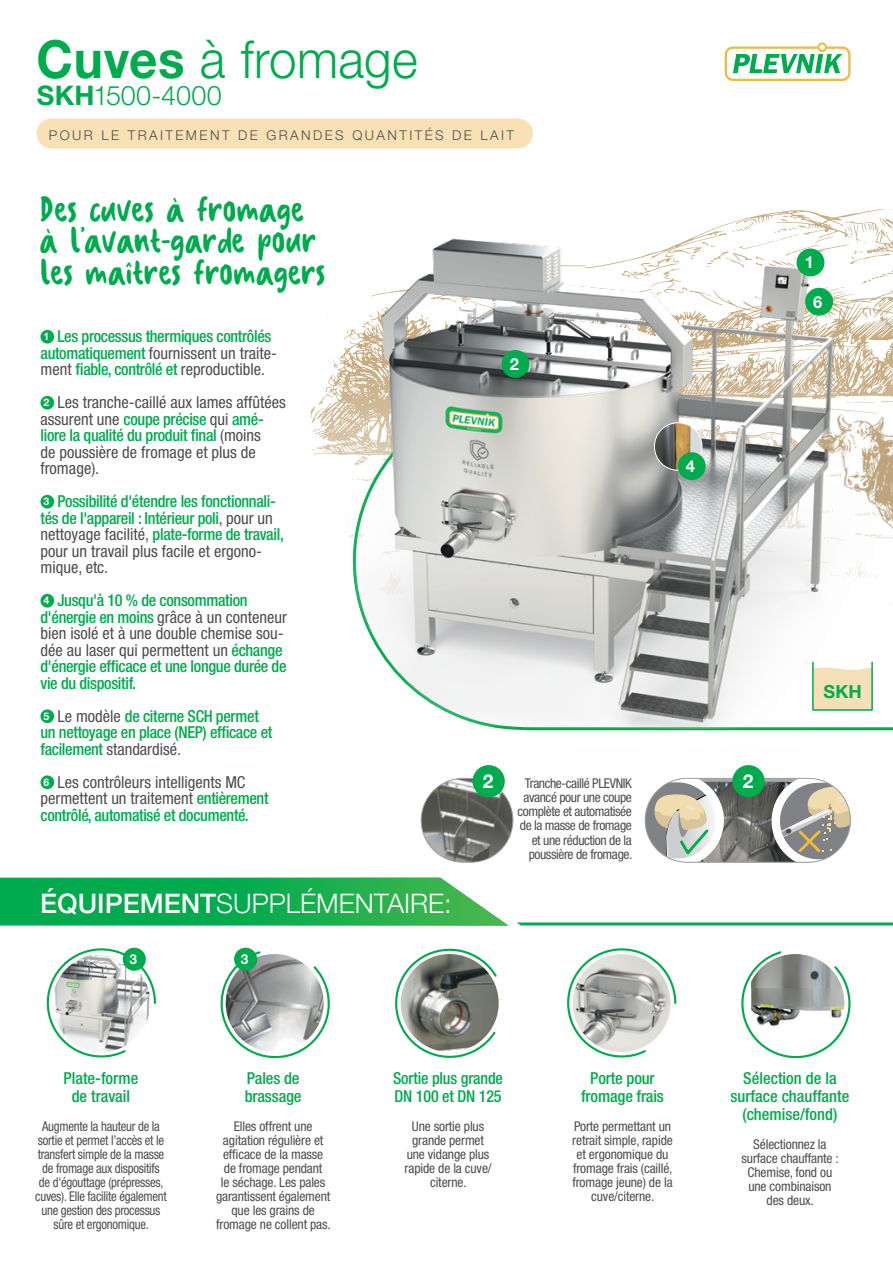
<style>
.page{position:relative;width:893px;height:1263px;background:#fff}
.page>*{position:absolute;margin:0;border:0;box-sizing:border-box;transform-origin:0 0}
.t1{font:300 52.5px "Helvetica Neue LT Pro";letter-spacing:.005em;color:#00ab4e;scale:.94 1}
.t2{font:36px/31.5px "Sookie";color:#00ab4e}
.t3{font:300 27px "Helvetica Neue LT Pro";color:#fff}
.t4{font:300 27px "Helvetica Neue LT Pro";color:#00ab4e}
.t5{font:700 19.2px "Helvetica Neue LT Pro";color:#fff}
.t6{font:700 18px "Helvetica Neue LT Pro";color:#00ab4e}
.t7{font:500 condensed 16.5px/16.5px "Helvetica Neue LT Pro";letter-spacing:-.02em;color:#00ab4e}
.t8{font:condensed 16.5px/16.5px "Helvetica Neue LT Pro";color:#4d4d4f}
.t9{font:500 condensed 16.5px/18px "Helvetica Neue LT Pro";color:#00ab4e;text-align:center}
.t10{font:700 16.5px "Helvetica Neue LT Pro";color:#fff}
.t11{font:700 13.65px "Helvetica Neue LT Pro";color:#fff}
.t12{font:condensed 13.5px/14.1px "Helvetica Neue LT Pro";letter-spacing:-.01em;color:#4d4d4f;text-align:center}
.t13{font:condensed 13.5px/14.1px "Helvetica Neue LT Pro";letter-spacing:-.01em;color:#4d4d4f;text-align:center;scale:.94 1}
.t14{font:condensed 13.5px/14.1px "Helvetica Neue LT Pro";letter-spacing:-.03em;color:#4d4d4f;text-align:right}
.t15{font:300 13.5px "Helvetica Neue LT Pro";letter-spacing:.18em;color:#4d4d4f}
.s1{font-weight:700}
.s2{font-weight:700;font-stretch:normal;font-size:10.5px;color:#fff}
.s3{font-weight:400;color:#4d4d4f}
.s4{font-weight:500;color:#00ab4e}
.s5{font-weight:500}
</style>
<div class="page">
<div style="left:0;top:878px;width:230px;height:47px;background:#00ab4e"></div>
<svg style="left:230px;top:878px;width:278px;height:47px;background:#3cb963"></svg>
<svg style="left:517px;top:922px;width:376px;height:3px"></svg>
<svg style="left:46px;top:947px;width:110px;height:111px"></svg>
<svg style="left:220px;top:950px;width:110px;height:109px"></svg>
<svg style="left:741px;top:951px;width:110px;height:108px"></svg>
<svg style="left:395px;top:948px;width:104px;height:110px"></svg>
<svg style="left:567px;top:948px;width:110px;height:110px"></svg>
<img style="left:310px;top:209px;width:583px;height:520px">
<svg style="left:815px;top:666px;width:29px;height:42px"></svg>
<div style="left:812px;top:662px;width:61px;height:49px;border:2px solid #00ab4e"></div>
<img style="left:52px;top:954px;width:98px;height:98px;border-radius:49px">
<img style="left:815px;top:405px;width:29px;height:227px">
<img style="left:844px;top:210px;width:49px;height:519px">
<div style="left:732px;top:765px;width:33px;height:32px;background:#00ab4e;border-radius:50%"></div>
<svg style="left:645px;top:778px;width:205px;height:84px"></svg>
<div style="left:123px;top:948px;width:23px;height:23px;background:#00ab4e;border-radius:50%"></div>
<img style="left:421px;top:778px;width:92px;height:84px;border-radius:42px">
<div style="left:421px;top:778px;width:92px;height:84px;border:1px solid #9d9fa2;border-radius:42px"></div>
<div style="left:796px;top:249px;width:28px;height:27px;background:#00ab4e;border-radius:50%"></div>
<div style="left:805px;top:288px;width:28px;height:28px;background:#00ab4e;border-radius:50%"></div>
<img style="left:654px;top:423px;width:48px;height:47px;border-radius:24px">
<div style="left:654px;top:423px;width:48px;height:47px;border:1px solid #fff;border-radius:50%"></div>
<div style="left:678px;top:452px;width:28px;height:28px;background:#00ab4e;border-radius:50%"></div>
<div style="left:502px;top:350px;width:27px;height:28px;background:#00ab4e;border-radius:50%"></div>
<svg style="left:725px;top:42px;width:125px;height:39px"></svg>
<div style="left:473px;top:765px;width:32px;height:32px;background:#00ab4e;border-radius:50%"></div>
<img style="left:751px;top:962px;width:93px;height:66px">
<img style="left:751px;top:954px;width:91px;height:34px">
<img style="left:401px;top:954px;width:98px;height:98px;border-radius:49px">
<img style="left:226px;top:954px;width:98px;height:98px;border-radius:49px">
<div style="left:234px;top:948px;width:23px;height:23px;background:#00ab4e;border-radius:50%"></div>
<div style="left:41px;top:330px;width:13px;height:14px;background:#00ab4e;border-radius:50%"></div>
<div style="left:41px;top:396px;width:13px;height:14px;background:#00ab4e;border-radius:50%"></div>
<div style="left:41px;top:495px;width:13px;height:14px;background:#00ab4e;border-radius:50%"></div>
<div style="left:41px;top:594px;width:13px;height:14px;background:#00ab4e;border-radius:50%"></div>
<div style="left:41px;top:709px;width:13px;height:14px;background:#00ab4e;border-radius:50%"></div>
<div style="left:41px;top:775px;width:13px;height:14px;background:#00ab4e;border-radius:50%"></div>
<div style="left:52px;top:118px;width:466px;height:30px;background:#f9e0b5"></div>
<h1 class="t1" style="left:37px;top:27px;width:407px"><span class="s1">Cuves</span> à fromage</h1>
<h3 class="t4" style="left:37px;top:79px;width:186px"><span class="s1">SKH</span>1500-4000</h3>
<p class="t15" style="left:49px;top:127px;width:467px">POUR LE TRAITEMENT DE GRANDES QUANTITÉS DE LAIT</p>
<h2 class="t2" style="left:41px;top:193px;width:287px">Des cuves à fromage à l’avant-garde pour les maîtres fromagers</h2>
<p class="t7" style="left:40px;top:328px;width:238px"><span class="s2">1</span> Les processus thermiques contrôlés automatiquement <span class="s3">fournissent un traite&shy;ment</span> fiable, contrôlé et <span class="s3">reproductible.</span></p>
<p class="t8" style="left:40px;top:394px;width:247px"><span class="s2">2</span> Les tranche-caillé aux lames affûtées assurent une <span class="s4">coupe précise</span> qui <span class="s4">amé&shy;liore la qualité du produit final</span> (moins<br>de poussière de fromage et plus de fromage).</p>
<p class="t7" style="left:40px;top:493px;width:245px"><span class="s2">3</span> Possibilité d'étendre les fonctionnali&shy;tés de l'appareil : Intérieur poli<span class="s3">, pour un nettoyage facilité,</span> plate-forme de travail, <span class="s3">pour un travail plus facile et ergono&shy;mique, etc.</span></p>
<p class="t7" style="left:40px;top:592px;width:248px"><span class="s2">4</span> Jusqu'à 10 % de consommation d'énergie en moins <span class="s3">grâce à un conteneur bien isolé et à une double chemise sou&shy;dée au laser qui permettent un</span> échange d'énergie efficace et une longue durée de vie du dispositif.</p>
<p class="t7" style="left:40px;top:707px;width:233px"><span class="s2">5</span> <span class="s3">Le modèle</span> de citerne SCH permet un nettoyage en place (NEP) efficace et facilement <span class="s3">standardisé.</span></p>
<p class="t8" style="left:40px;top:773px;width:230px"><span class="s2">6</span> Les contrôleurs intelligents MC permettent un traitement <span class="s4">entièrement contrôlé, automatisé et documenté.</span></p>
<h3 class="t3" style="left:40px;top:887px;width:413px"><span class="s5">ÉQUIPEMENT</span>SUPPLÉMENTAIRE:</h3>
<p class="t11" style="left:129px;top:951px;width:9px">3</p>
<p class="t11" style="left:241px;top:951px;width:9px">3</p>
<p class="t10" style="left:510px;top:354px;width:11px">2</p>
<p class="t5" style="left:483px;top:769px;width:12px">2</p>
<p class="t14" style="left:517px;top:776px;width:116px">Tranche-caillé PLEVNIK avancé pour une coupe complète et automatisée de la masse de fromage et une réduction de la poussière de fromage.</p>
<p class="t10" style="left:686px;top:456px;width:11px">4</p>
<p class="t10" style="left:805px;top:252px;width:11px">1</p>
<p class="t10" style="left:813px;top:291px;width:11px">6</p>
<p class="t5" style="left:743px;top:769px;width:12px">2</p>
<p class="t6" style="left:824px;top:680px;width:40px">SKH</p>
<p class="t9" style="left:63px;top:1069px;width:77px">Plate-forme de travail</p>
<p class="t13" style="left:35px;top:1118px;width:141px">Augmente la hauteur de la sortie et permet l’accès et le transfert simple de la masse de fromage aux dispositifs de d'égouttage (prépresses, cuves). Elle facilite également une gestion des processus sûre et ergonomique.</p>
<p class="t7" style="left:245px;top:1069px;width:58px;line-height:18px">Pales de brassage</p>
<p class="t12" style="left:216px;top:1118px;width:116px">Elles offrent une agitation régulière et efficace de la masse de fromage pendant<br>le séchage. Les pales garantissent également que les grains de fromage ne collent pas.</p>
<p class="t7" style="left:393px;top:1069px;width:111px;line-height:18px">Sortie plus grande<br>DN 100 et DN 125</p>
<p class="t12" style="left:405px;top:1118px;width:89px">Une sortie plus grande permet une vidange plus rapide de la cuve/ citerne.</p>
<p class="t7" style="left:581px;top:1069px;width:84px;line-height:18px;text-align:center">Porte pour fromage frais</p>
<p class="t12" style="left:572px;top:1118px;width:102px">Porte permettant un retrait simple, rapide et ergonomique du fromage frais (caillé, fromage jeune) de la cuve/citerne.</p>
<p class="t9" style="left:730px;top:1069px;width:121px">Sélection de la surface chauffante (chemise/fond)</p>
<p class="t12" style="left:742px;top:1136px;width:99px">Sélectionnez la surface chauffante :<br>Chemise, fond ou une combinaison des deux.</p>
</div>
